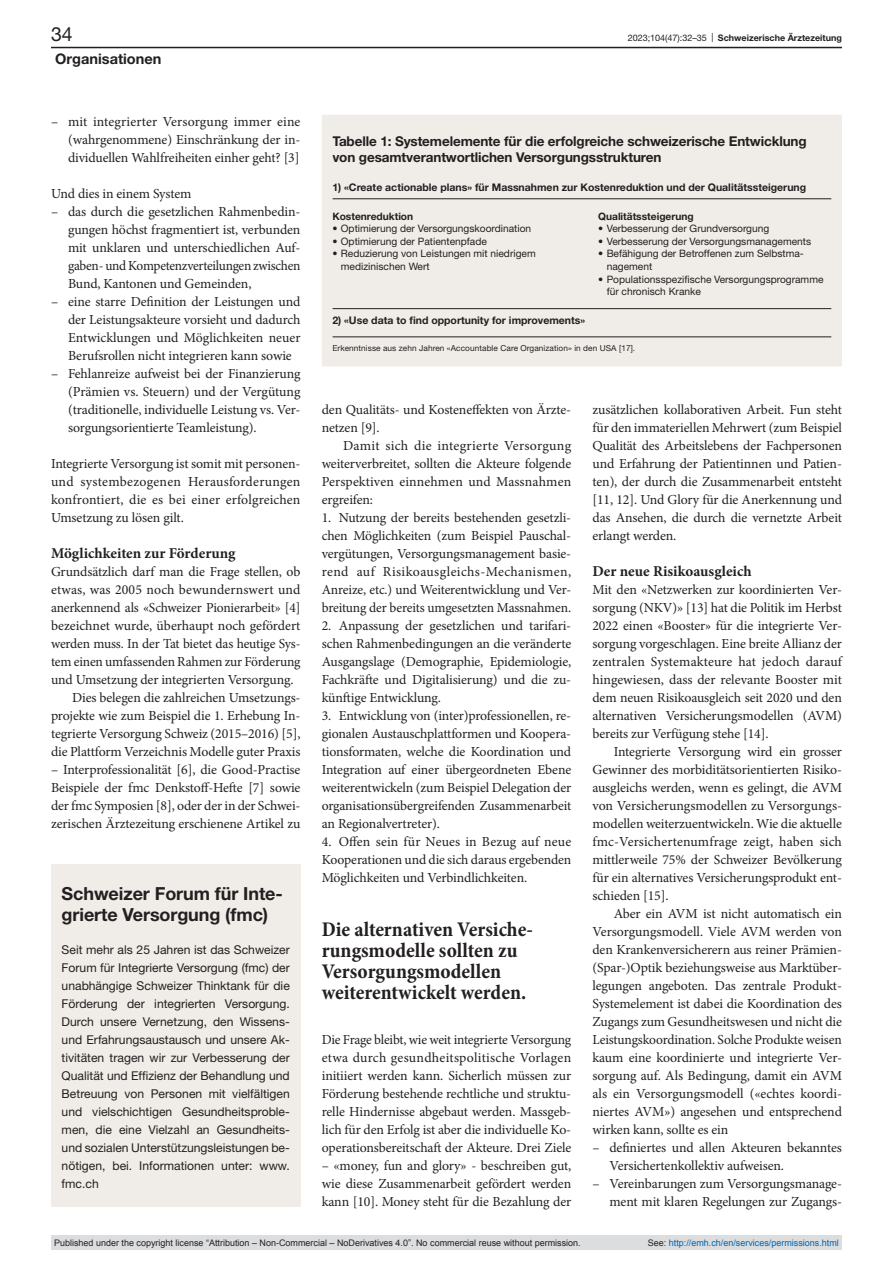
<style>
.page{position:relative;width:893px;height:1263px;background:#fff}
.page>*{position:absolute;margin:0;border:0;box-sizing:border-box;transform-origin:0 0}
.quote{font:700 condensed 21px/21px "Minion Pro";color:#231f20}
.t1{font:19.5px "Helvetica Neue LT Pro";color:#231f20}
.box-head1{font:700 18px/21px "Helvetica Neue LT Pro";letter-spacing:-.005em;color:#231f20}
.head2{font:700 15px "Minion Pro";color:#231f20}
.t2{font:700 14.55px "Helvetica Neue LT Pro";color:#231f20}
.paragraph-indent{font:13.8px/18px "Minion Pro";letter-spacing:-.01em;color:#231f20;text-align:justify}
.paragraph{font:13.8px/18px "Minion Pro";letter-spacing:-.01em;color:#231f20;text-align:justify}
.table-label{font:700 13.5px/16.5px "Helvetica Neue LT Pro";letter-spacing:-.01em;color:#231f20}
.box-paragraph{font:12.15px/18px "Helvetica Neue LT Pro";color:#231f20;text-align:justify}
.table-header{font:700 10.5px "Helvetica Neue LT Pro";color:#231f20}
.t3{font:10.2px/12.6px "Helvetica Neue LT Pro";color:#231f20}
.table-body{font:700 10.2px "Helvetica Neue LT Pro";color:#231f20}
.t4{font:9px "Arial";color:#231f20}
.t5{font:9px "Arial";color:#0066b3}
.t6{font:700 9px "Helvetica Neue LT Pro";color:#231f20}
.table-footer{font:8.25px "Helvetica Neue LT Pro";letter-spacing:.01em;color:#231f20}
.s1{font-weight:400}
.s2{color:#231f20}
</style>
<div class="page">
<div style="left:327px;top:120px;width:510px;height:241px;background:#f0ece7"></div>
<hr style="left:332px;top:199px;width:500px;height:1px;background:#231f20">
<hr style="left:332px;top:308px;width:500px;height:1px;background:#231f20">
<hr style="left:332px;top:337px;width:500px;height:1px;background:#231f20">
<div style="left:322px;top:115px;width:520px;height:251px;border:11px solid #f0ece7"></div>
<div style="left:51px;top:864px;width:249px;height:342px;background:#f0ece7"></div>
<hr style="left:51px;top:47px;width:791px;height:1px;background:#231f20">
<div style="left:51px;top:1235px;width:791px;height:15px;background:#dcdddf"></div>
<h2 class="t1" style="left:51px;top:22px;width:23px">34</h2>
<p class="t6" style="left:628px;top:32px;width:216px"><span class="s1">2023;104(47):32–35 |</span> Schweizerische Ärztezeitung</p>
<p class="t2" style="left:55px;top:49px;width:108px">Organisationen</p>
<p class="paragraph-indent" style="left:68px;top:113px;width:234px;text-indent:-17px">– mit integrierter Versorgung immer eine (wahrgenommene) Einschränkung der in&shy;dividuellen Wahlfreiheiten einher geht? [3]</p>
<p class="paragraph" style="left:51px;top:185px;width:142px">Und dies in einem System</p>
<p class="paragraph-indent" style="left:68px;top:203px;width:234px;text-indent:-17px">– das durch die gesetzlichen Rahmenbedin&shy;gungen höchst fragmentiert ist, verbunden mit unklaren und unterschiedlichen Auf&shy;gaben- und Kompetenzverteilungen zwischen Bund, Kantonen und Gemeinden,</p>
<p class="paragraph-indent" style="left:68px;top:293px;width:234px;text-indent:-17px">– eine starre Definition der Leistungen und der Leistungsakteure vorsieht und dadurch Entwicklungen und Möglichkeiten neuer Berufsrollen nicht integrieren kann sowie</p>
<p class="paragraph-indent" style="left:68px;top:365px;width:234px;text-indent:-17px">– Fehlanreize aufweist bei der Finanzierung (Prämien vs. Steuern) und der Vergütung (traditionelle, individuelle Leistung vs. Ver&shy;sorgungsorientierte Teamleistung).</p>
<p class="paragraph" style="left:51px;top:455px;width:251px">Integrierte Versorgung ist somit mit personen&shy;und systembezogenen Herausforderungen konfrontiert, die es bei einer erfolgreichen Umsetzung zu lösen gilt.</p>
<p class="head2" style="left:51px;top:543px;width:186px">Möglichkeiten zur Förderung</p>
<p class="paragraph" style="left:51px;top:563px;width:251px">Grundsätzlich darf man die Frage stellen, ob etwas, was 2005 noch bewundernswert und anerkennend als «Schweizer Pionierarbeit» [4] bezeichnet wurde, überhaupt noch gefördert werden muss. In der Tat bietet das heutige Sys&shy;tem einen umfassenden Rahmen zur Förderung und Umsetzung der integrierten Versorgung.</p>
<p class="paragraph-indent" style="left:51px;top:689px;width:251px;text-indent:21px">Dies belegen die zahlreichen Umsetzungs&shy;projekte wie zum Beispiel die 1. Erhebung In&shy;tegrierte Versorgung Schweiz (2015–2016) [5], die Plattform Verzeichnis Modelle guter Praxis</p>
<p class="paragraph-indent" style="left:51px;top:761px;width:251px">– Interprofessionalität [6], die Good-Practise Beispiele der fmc Denkstoff-Hefte [7] sowie der fmc Symposien [8], oder der in der Schwei&shy;zerischen Ärztezeitung erschienene Artikel zu</p>
<p class="box-head1" style="left:62px;top:883px;width:223px">Schweizer Forum für Inte&shy;grierte Versorgung (fmc)</p>
<p class="box-paragraph" style="left:62px;top:940px;width:230px">Seit mehr als 25 Jahren ist das Schweizer Forum für Integrierte Versorgung (fmc) der unabhängige Schweizer Thinktank für die Förderung der integrierten Versorgung.<br>Durch unsere Vernetzung, den Wissens&shy;und Erfahrungsaustausch und unsere Ak&shy;tivitäten tragen wir zur Verbesserung der Qualität und Effizienz der Behandlung und Betreuung von Personen mit vielfältigen und vielschichtigen Gesundheitsproble&shy;men, die eine Vielzahl an Gesundheits&shy;und sozialen Unterstützungsleistungen be&shy;nötigen, bei. Informationen unter: www. fmc.ch</p>
<p class="table-label" style="left:332px;top:132px;width:476px">Tabelle 1: Systemelemente für die erfolgreiche schweizerische Entwicklung von gesamtverantwortlichen Versorgungsstrukturen</p>
<p class="table-header" style="left:332px;top:181px;width:475px">1) «Create actionable plans» für Massnahmen zur Kostenreduktion und der Qualitätssteigerung</p>
<p class="table-body" style="left:332px;top:209px;width:82px">Kostenreduktion</p>
<p class="t3" style="left:332px;top:222px;width:200px">• Optimierung der Versorgungskoordination</p>
<p class="t3" style="left:332px;top:235px;width:156px">• Optimierung der Patientenpfade</p>
<p class="t3" style="left:341px;top:247px;width:196px;text-indent:-9px">• Reduzierung von Leistungen mit niedrigem medizinischen Wert</p>
<p class="table-body" style="left:598px;top:209px;width:97px">Qualitätssteigerung</p>
<p class="t3" style="left:598px;top:222px;width:173px">• Verbesserung der Grundversorgung</p>
<p class="t3" style="left:598px;top:235px;width:215px">• Verbesserung der Versorgungsmanagements</p>
<p class="t3" style="left:607px;top:247px;width:199px;text-indent:-9px">• Befähigung der Betroffenen zum Selbstma&shy;nagement</p>
<p class="t3" style="left:607px;top:272px;width:218px;text-indent:-9px">• Populationsspezifische Versorgungsprogramme für chronisch Kranke</p>
<p class="table-header" style="left:332px;top:313px;width:254px">2) «Use data to find opportunity for improvements»</p>
<p class="table-footer" style="left:332px;top:343px;width:304px">Erkenntnisse aus zehn Jahren «Accountable Care Organization» in den USA [17].</p>
<p class="paragraph-indent" style="left:322px;top:401px;width:251px">den Qualitäts- und Kosteneffekten von Ärzte&shy;netzen [9].</p>
<p class="paragraph-indent" style="left:322px;top:437px;width:251px;text-indent:21px">Damit sich die integrierte Versorgung weiterverbreitet, sollten die Akteure folgende Perspektiven einnehmen und Massnahmen ergreifen:</p>
<p class="paragraph-indent" style="left:322px;top:509px;width:251px">1. Nutzung der bereits bestehenden gesetzli&shy;chen Möglichkeiten (zum Beispiel Pauschal&shy;vergütungen, Versorgungsmanagement basie&shy;rend auf Risikoausgleichs-Mechanismen, Anreize, etc.) und Weiterentwicklung und Ver&shy;breitung der bereits umgesetzten Massnahmen.</p>
<p class="paragraph-indent" style="left:322px;top:617px;width:251px">2. Anpassung der gesetzlichen und tarifari&shy;schen Rahmenbedingungen an die veränderte Ausgangslage (Demographie, Epidemiologie, Fachkräfte und Digitalisierung) und die zu&shy;künftige Entwicklung.</p>
<p class="paragraph-indent" style="left:322px;top:707px;width:251px">3. Entwicklung von (inter)professionellen, re&shy;gionalen Austauschplattformen und Koopera&shy;tionsformaten, welche die Koordination und Integration auf einer übergeordneten Ebene weiterentwickeln (zum Beispiel Delegation der organisationsübergreifenden Zusammenarbeit an Regionalvertreter).</p>
<p class="paragraph-indent" style="left:322px;top:833px;width:251px">4. Offen sein für Neues in Bezug auf neue Kooperationen und die sich daraus ergebenden Möglichkeiten und Verbindlichkeiten.</p>
<p class="quote" style="left:322px;top:920px;width:213px">Die alternativen Versiche&shy;rungsmodelle sollten zu<br>Versorgungsmodellen weiterentwickelt werden.</p>
<p class="paragraph" style="left:322px;top:1031px;width:251px">Die Frage bleibt, wie weit integrierte Versorgung etwa durch gesundheitspolitische Vorlagen initiiert werden kann. Sicherlich müssen zur Förderung bestehende rechtliche und struktu&shy;relle Hindernisse abgebaut werden. Massgeb&shy;lich für den Erfolg ist aber die individuelle Ko&shy;operationsbereitschaft der Akteure. Drei Ziele</p>
<p class="paragraph" style="left:322px;top:1157px;width:251px">– «money, fun and glory» - beschreiben gut, wie diese Zusammenarbeit gefördert werden kann [10]. Money steht für die Bezahlung der</p>
<p class="paragraph" style="left:592px;top:401px;width:251px">zusätzlichen kollaborativen Arbeit. Fun steht für den immateriellen Mehrwert (zum Beispiel Qualität des Arbeitslebens der Fachpersonen und Erfahrung der Patientinnen und Patien&shy;ten), der durch die Zusammenarbeit entsteht [11, 12]. Und Glory für die Anerkennung und das Ansehen, die durch die vernetzte Arbeit erlangt werden.</p>
<p class="head2" style="left:592px;top:561px;width:161px">Der neue Risikoausgleich</p>
<p class="paragraph" style="left:592px;top:581px;width:251px">Mit den «Netzwerken zur koordinierten Ver&shy;sorgung (NKV)» [13] hat die Politik im Herbst 2022 einen «Booster» für die integrierte Ver&shy;sorgung vorgeschlagen. Eine breite Allianz der zentralen Systemakteure hat jedoch darauf hingewiesen, dass der relevante Booster mit dem neuen Risikoausgleich seit 2020 und den alternativen Versicherungsmodellen (AVM) bereits zur Verfügung stehe [14].</p>
<p class="paragraph-indent" style="left:592px;top:743px;width:251px;text-indent:21px">Integrierte Versorgung wird ein grosser Gewinner des morbiditätsorientierten Risiko&shy;ausgleichs werden, wenn es gelingt, die AVM von Versicherungsmodellen zu Versorgungs&shy;modellen weiterzuentwickeln. Wie die aktuelle fmc-Versichertenumfrage zeigt, haben sich mittlerweile 75% der Schweizer Bevölkerung für ein alternatives Versicherungsprodukt ent&shy;schieden [15].</p>
<p class="paragraph-indent" style="left:592px;top:905px;width:251px;text-indent:21px">Aber ein AVM ist nicht automatisch ein Versorgungsmodell. Viele AVM werden von den Krankenversicherern aus reiner Prämien-(Spar-)Optik beziehungsweise aus Marktüber&shy;legungen angeboten. Das zentrale Produkt-Systemelement ist dabei die Koordination des Zugangs zum Gesundheitswesen und nicht die Leistungskoordination. Solche Produkte weisen kaum eine koordinierte und integrierte Ver&shy;sorgung auf. Als Bedingung, damit ein AVM als ein Versorgungsmodell («echtes koordi&shy;niertes AVM») angesehen und entsprechend wirken kann, sollte es ein</p>
<p class="paragraph-indent" style="left:609px;top:1139px;width:234px;text-indent:-17px">– definiertes und allen Akteuren bekanntes<br>Versichertenkollektiv aufweisen.</p>
<p class="paragraph-indent" style="left:592px;top:1175px;width:251px;text-align:right">– Vereinbarungen zum Versorgungsmanage&shy;ment mit klaren Regelungen zur Zugangs-</p>
<p class="t4" style="left:54px;top:1237px;width:528px">Published under the copyright license “Attribution – Non-Commercial – NoDerivatives 4.0”. No commercial reuse without permission.</p>
<p class="t5" style="left:648px;top:1237px;width:193px"><span class="s2">See:</span> http://emh.ch/en/services/permissions.html</p>
</div>
